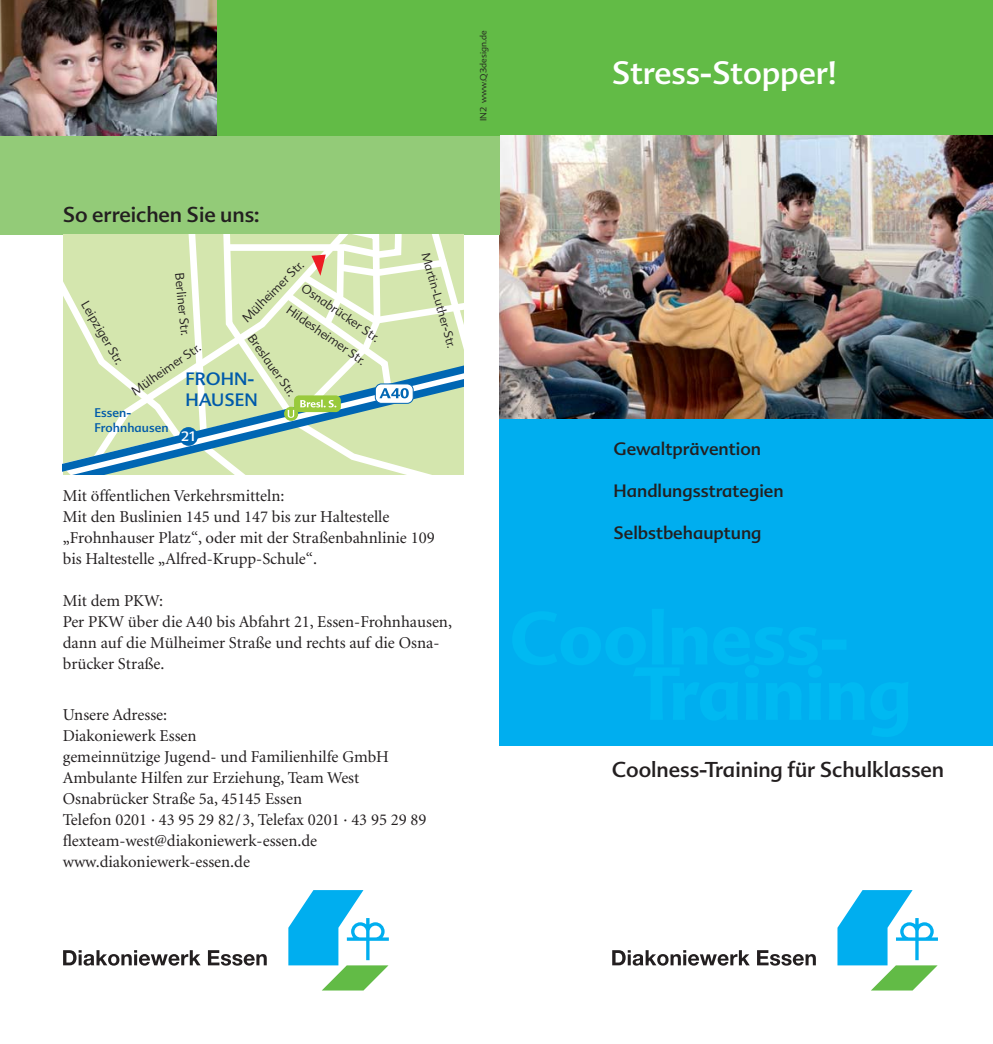
<style>
.page{position:relative;width:993px;height:1044px;background:#fff}
.page>*{position:absolute;margin:0;border:0;box-sizing:border-box;transform-origin:0 0}
.t1{font:31.5px "Advert";letter-spacing:-.005em;color:#fff}
.t2{font:21px "Advert";color:#231f20}
.t3{font:17.5px "Advert";color:#231f20}
.t4{font:17.5px/21px "Advert";letter-spacing:.005em;color:#005aaa}
.t5{font:16.62px/21px "Minion";color:#231f20}
.t6{font:13.3px "Advert";color:#fff}
.t7{font:300 12.25px "Advert";color:#231f20}
.t8{font:12.25px/14.7px "Advert";letter-spacing:.005em;color:#005aaa}
.t9{font:300 11.9px "Advert";color:#231f20}
.t10{font:300 8.75px "Advert";color:#231f20}
</style>
<div class="page">
<div style="left:499px;top:417px;width:494px;height:329px;background:#00aeef"></div>
<div style="left:499px;top:0;width:494px;height:136px;background:#62bb46"></div>
<svg style="left:612px;top:950px;width:137px;height:16px"></svg>
<svg style="left:757px;top:950px;width:59px;height:16px"></svg>
<svg style="left:837px;top:890px;width:101px;height:101px"></svg>
<img style="left:499px;top:136px;width:494px;height:282px">
<div style="left:0;top:136px;width:499px;height:99px;background:#93cb78"></div>
<div style="left:0;top:0;width:499px;height:136px;background:#62bb46"></div>
<svg style="left:63px;top:950px;width:138px;height:16px"></svg>
<svg style="left:208px;top:950px;width:59px;height:16px"></svg>
<svg style="left:288px;top:890px;width:101px;height:101px"></svg>
<img style="left:0;top:0;width:217px;height:136px">
<svg style="left:63px;top:235px;width:400px;height:240px;background:#cee2b9"></svg>
<p class="t10" style="left:480px;top:121px;width:92px;rotate:-90deg">IN2 www.Q3design.de</p>
<p class="t2" style="left:63px;top:206px;width:198px">So erreichen Sie uns:</p>
<p class="t7" style="left:89px;top:299px;width:73px;rotate:60deg">Leipziger Str.</p>
<p class="t7" style="left:241px;top:317px;width:83px;rotate:-45deg">Mülheimer Str.</p>
<p class="t7" style="left:184px;top:272px;width:65px;rotate:84deg">Berliner Str.</p>
<p class="t7" style="left:306px;top:282px;width:94px;rotate:35deg">Osnabrücker Str.</p>
<p class="t7" style="left:291px;top:304px;width:95px;rotate:35deg">Hildesheimer Str.</p>
<p class="t7" style="left:255px;top:332px;width:74px;rotate:55deg">Breslauer Str.</p>
<p class="t7" style="left:130px;top:388px;width:83px;rotate:-35deg">Mülheimer Str.</p>
<p class="t4" style="left:185px;top:370px;width:74px">FROHN-<br>HAUSEN</p>
<p class="t8" style="left:94px;top:406px;width:76px">Essen-<br>Frohnhausen</p>
<p class="t6" style="left:181px;top:431px;width:16px">21</p>
<p class="t9" style="left:430px;top:251px;width:100px;rotate:74deg">Martin-Luther-Str.</p>
<p class="t5" style="left:63px;top:486px;width:373px">Mit öffentlichen Verkehrsmitteln:<br>Mit den Buslinien 145 und 147 bis zur Haltestelle „Frohnhauser Platz“, oder mit der Straßenbahnlinie 109 bis Haltestelle „Alfred-Krupp-Schule“.</p>
<p class="t5" style="left:63px;top:591px;width:391px">Mit dem PKW:<br>Per PKW über die A40 bis Abfahrt 21, Essen-Frohnhausen, dann auf die Mülheimer Straße und rechts auf die Osna&shy;brücker Straße.</p>
<p class="t5" style="left:63px;top:706px;width:365px">Unsere Adresse:<br>Diakoniewerk Essen<br>gemeinnützige Jugend- und Familienhilfe GmbH Ambulante Hilfen zur Erziehung, Team West Osnabrücker Straße 5a, 45145 Essen<br>Telefon 0201 · 43 95 29 82/3, Telefax 0201 · 43 95 29 89 flexteam-west@diakoniewerk-essen.de www.diakoniewerk-essen.de</p>
<h1 class="t1" style="left:612px;top:60px;width:226px">Stress-Stopper!</h1>
<p class="t3" style="left:613px;top:442px;width:149px">Gewaltprävention</p>
<p class="t3" style="left:613px;top:484px;width:171px">Handlungsstrategien</p>
<p class="t3" style="left:613px;top:526px;width:149px">Selbstbehauptung</p>
<p class="t2" style="left:612px;top:761px;width:334px">Coolness-Training für Schulklassen</p>
</div>
